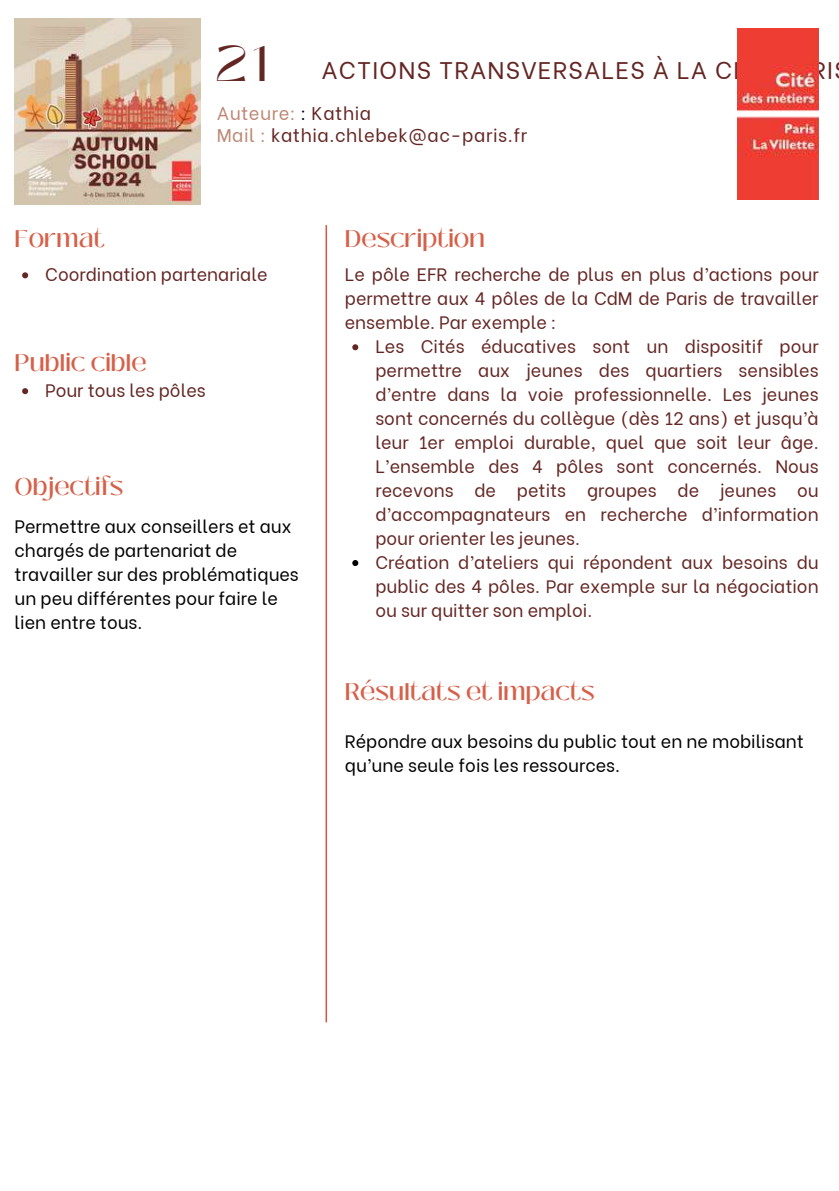
<style>
.page{position:relative;width:839px;height:1191px;background:#fff}
.page>*{position:absolute;margin:0;border:0;box-sizing:border-box;transform-origin:0 0}
.t1{font:50px "Black Mango";color:#632623}
.t2{font:500 24px "Black Mango";color:#d66049}
.t3{font:24px "Be Vietnam";letter-spacing:.05em;color:#632623}
.t4{font:18.4px/22.4px "Be Vietnam";letter-spacing:.03em;color:#632623}
.t5{font:18px/24px "Be Vietnam";color:#632623;text-align:justify}
.t6{font:18px/24px "Be Vietnam";color:#000}
.s1{color:#bd8773}
.s2{color:#000}
</style>
<div class="page">
<img style="left:15px;top:19px;width:186px;height:186px">
<hr style="left:325px;top:225px;width:2px;height:797px;background:#da5441">
<svg style="left:352px;top:344px;width:6px;height:6px"></svg>
<svg style="left:352px;top:560px;width:6px;height:6px"></svg>
<svg style="left:22px;top:272px;width:6px;height:6px"></svg>
<img style="left:737px;top:28px;width:81px;height:171px">
<svg style="left:22px;top:388px;width:6px;height:6px"></svg>
<h2 class="t2" style="left:15px;top:221px;width:92px">Format</h2>
<h1 class="t1" style="left:216px;top:26px;width:53px">21</h1>
<h2 class="t3" style="left:321px;top:50px;width:513px">ACTIONS TRANSVERSALES À LA CDM PARI</h2>
<p class="t4" style="left:217px;top:100px;width:312px"><span class="s1">Auteure:</span> <span class="s2">:</span> Kathia<br><span class="s1">Mail :</span> kathia.chlebek@ac-paris.fr</p>
<h2 class="t2" style="left:345px;top:221px;width:142px">Description</h2>
<p class="t5" style="left:45px;top:261px;width:224px">Coordination partenariale</p>
<h2 class="t2" style="left:15px;top:345px;width:133px">Public cible</h2>
<p class="t5" style="left:45px;top:377px;width:162px">Pour tous les pôles</p>
<h2 class="t2" style="left:15px;top:468px;width:110px">Objectifs</h2>
<p class="t6" style="left:15px;top:513px;width:286px">Permettre aux conseillers et aux chargés de partenariat de travailler sur des problématiques un peu différentes pour faire le lien entre tous.</p>
<p class="t5" style="left:345px;top:261px;width:475px">Le pôle EFR recherche de plus en plus d’actions pour permettre aux 4 pôles de la CdM de Paris de travailler ensemble. Par exemple :</p>
<p class="t5" style="left:375px;top:333px;width:445px;text-align:left">Les Cités éducatives sont un dispositif pour permettre aux jeunes des quartiers sensibles d’entre dans la voie professionnelle. Les jeunes sont concernés du collègue (dès 12 ans) et jusqu’à leur 1er emploi durable, quel que soit leur âge.<br>L’ensemble des 4 pôles sont concernés. Nous recevons de petits groupes de jeunes ou d’accompagnateurs en recherche d’information pour orienter les jeunes.<br>Création d’ateliers qui répondent aux besoins du public des 4 pôles. Par exemple sur la négociation ou sur quitter son emploi.</p>
<h2 class="t2" style="left:345px;top:674px;width:251px">Résultats et impacts</h2>
<p class="t6" style="left:345px;top:727px;width:460px">Répondre aux besoins du public tout en ne mobilisant qu’une seule fois les ressources.</p>
</div>
